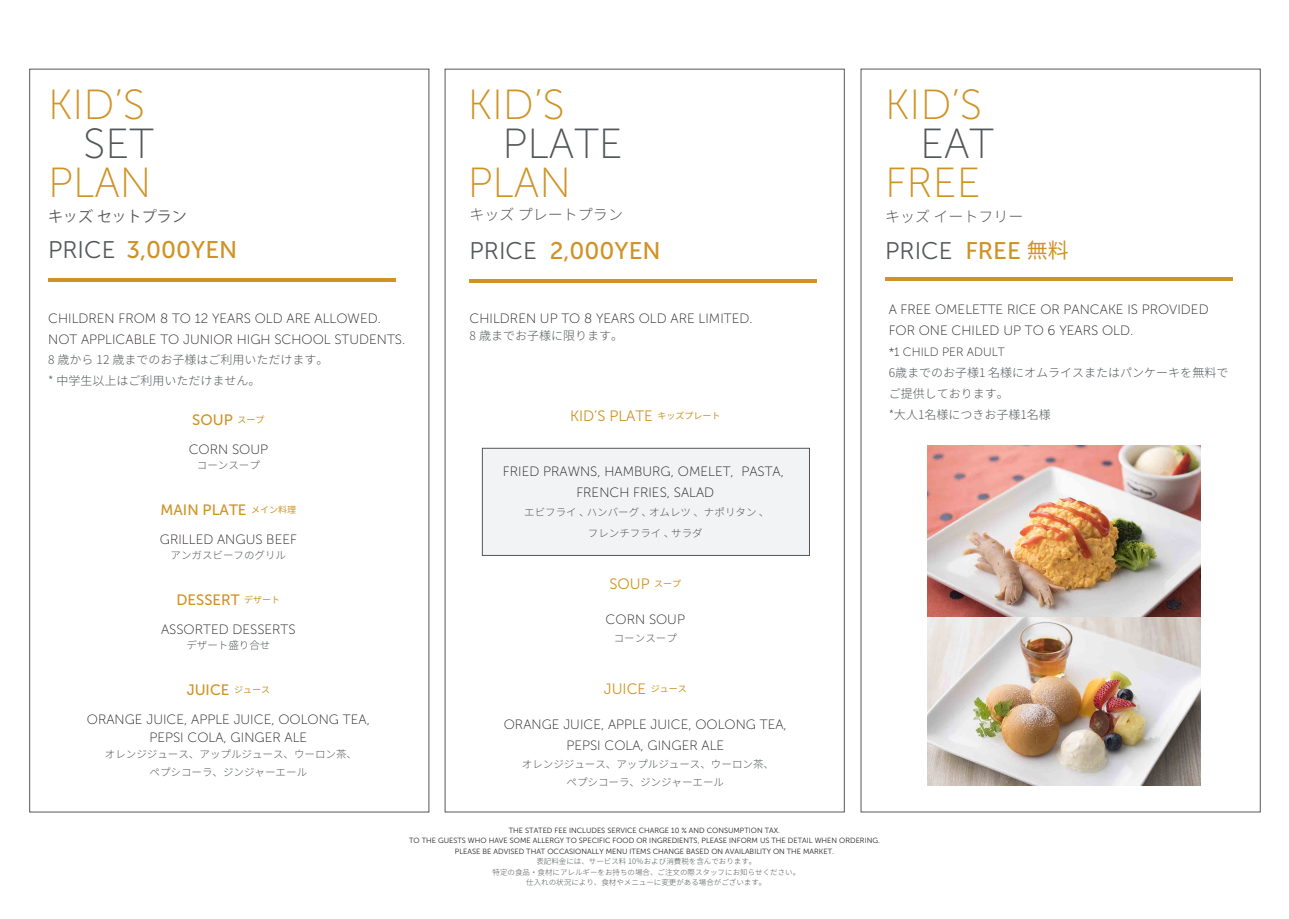
<style>
.page{position:relative;width:1289px;height:919px;background:#fff}
.page>*{position:absolute;margin:0;border:0;box-sizing:border-box;transform-origin:0 0}
.t1{font:42px "Museo Sans 100";color:#cf9325}
.t2{font:42px "Museo Sans 100";color:#545759}
.t3{font:24px "Museo Sans 500";color:#cf9325}
.t4{font:24px "Museo Sans 300";color:#545759}
.t5{font:15px "Museo Sans 500";color:#cf9325}
.t6{font:15px "Museo Sans 300";color:#cf9325}
.t7{font:300 15px "Noto Sans CJ Kjp";color:#545759}
.t8{font:15px "Koz Go Pr 6 N";color:#545759}
.t9{font:13.5px/21px "Museo Sans 100";color:#231f20;text-align:center}
.t10{font:300 12px/21px "Noto Sans CJ Kjp";color:#545759}
.t11{font:12px "Museo Sans 100";color:#231f20}
.t12{font:300 10.5px/18px "Noto Sans CJ Kjp";color:#545759;text-align:center}
.t13{font:7.5px/10.5px "Museo Sans 300";color:#231f20;text-align:center}
.t14{font:300 7.5px/10.5px "Noto Sans CJ Kjp";color:#545759;text-align:center}
.s1{font-family:"Museo Sans 300";color:#545759}
.s2{font-family:"Noto Sans CJ Kjp";font-size:9px}
.s3{font-family:"Museo Sans 500";color:#cf9325}
.s4{font-family:"Noto Sans CJ Kjp";font-size:21px;color:#cf9325}
</style>
<div class="page">
<div style="left:482px;top:448px;width:327px;height:107px;background:#f2f3f4;border:1px solid #545759"></div>
<hr style="left:469px;top:279px;width:348px;height:4px;background:#cf9325">
<div style="left:29px;top:69px;width:400px;height:743px;background:#fff;border:1px solid #545759"></div>
<svg style="left:48px;top:278px;width:348px;height:3px"></svg>
<hr style="left:885px;top:277px;width:347px;height:4px;background:#cf9325">
<img style="left:927px;top:446px;width:273px;height:339px">
<h1 class="t1" style="left:48px;top:82px;width:98px">KID’S</h1>
<h1 class="t2" style="left:83px;top:121px;width:72px">SET</h1>
<h1 class="t1" style="left:48px;top:160px;width:105px">PLAN</h1>
<p class="t8" style="left:48px;top:208px;width:140px">キッズ セットプラン</p>
<h2 class="t3" style="left:48px;top:237px;width:191px"><span class="s1">PRICE</span> 3,000YEN</h2>
<p class="t9" style="left:48px;top:308px;width:358px;text-align:left">CHILDREN FROM 8 TO 12 YEARS OLD ARE ALLOWED.<br>NOT APPLICABLE TO JUNIOR HIGH SCHOOL STUDENTS.</p>
<p class="t10" style="left:48px;top:349px;width:282px">8 歳から 12 歳までのお子様はご利用いただけます。* 中学生以上はご利用いただけません。</p>
<p class="t5" style="left:192px;top:411px;width:74px">SOUP <span class="s2">スープ</span></p>
<p class="t9" style="left:189px;top:438px;width:81px">CORN SOUP</p>
<p class="t12" style="left:197px;top:456px;width:64px">コーンスープ</p>
<p class="t5" style="left:160px;top:501px;width:137px">MAIN PLATE <span class="s2">メイン料理</span></p>
<p class="t9" style="left:160px;top:528px;width:139px">GRILLED ANGUS BEEF</p>
<p class="t12" style="left:171px;top:546px;width:117px">アンガスビーフのグリル</p>
<p class="t5" style="left:176px;top:591px;width:105px">DESSERT <span class="s2">デザート</span></p>
<p class="t9" style="left:161px;top:618px;width:136px">ASSORTED DESSERTS</p>
<p class="t12" style="left:186px;top:636px;width:85px">デザート盛り合せ</p>
<p class="t5" style="left:187px;top:681px;width:85px">JUICE <span class="s2">ジュース</span></p>
<p class="t9" style="left:87px;top:710px;width:284px;line-height:18px">ORANGE JUICE, APPLE JUICE, OOLONG TEA,<br>PEPSI COLA, GINGER ALE</p>
<p class="t12" style="left:105px;top:744px;width:253px">オレンジジュース、アップルジュース、ウーロン茶、ペプシコーラ、ジンジャーエール</p>
<h1 class="t1" style="left:467px;top:82px;width:98px">KID’S</h1>
<h1 class="t2" style="left:502px;top:121px;width:122px">PLATE</h1>
<h1 class="t1" style="left:467px;top:160px;width:105px">PLAN</h1>
<p class="t7" style="left:469px;top:206px;width:155px">キッズ プレートプラン</p>
<h2 class="t3" style="left:469px;top:237px;width:192px"><span class="s1">PRICE</span> 2,000YEN</h2>
<p class="t9" style="left:469px;top:308px;width:284px">CHILDREN UP TO 8 YEARS OLD ARE LIMITED.</p>
<p class="t10" style="left:469px;top:325px;width:155px">8 歳までお子様に限ります。</p>
<p class="t6" style="left:570px;top:407px;width:152px">KID’S PLATE <span class="s2">キッズプレート</span></p>
<p class="t9" style="left:503px;top:461px;width:282px">FRIED PRAWNS, HAMBURG, OMELET, PASTA,<br>FRENCH FRIES, SALAD</p>
<p class="t12" style="left:524px;top:502px;width:246px;line-height:21px">エビフライ 、ハンバーグ 、オムレツ 、ナポリタン 、フレンチフライ 、サラダ</p>
<p class="t6" style="left:609px;top:575px;width:73px">SOUP <span class="s2">スープ</span></p>
<p class="t9" style="left:605px;top:608px;width:81px">CORN SOUP</p>
<p class="t12" style="left:614px;top:629px;width:64px">コーンスープ</p>
<p class="t6" style="left:604px;top:680px;width:84px">JUICE <span class="s2">ジュース</span></p>
<p class="t9" style="left:504px;top:713px;width:284px">ORANGE JUICE, APPLE JUICE, OOLONG TEA,<br>PEPSI COLA, GINGER ALE</p>
<p class="t12" style="left:522px;top:755px;width:253px">オレンジジュース、アップルジュース、ウーロン茶、ペプシコーラ、ジンジャーエール</p>
<h1 class="t1" style="left:885px;top:82px;width:98px">KID’S</h1>
<h1 class="t2" style="left:920px;top:121px;width:75px">EAT</h1>
<h1 class="t1" style="left:885px;top:160px;width:97px">FREE</h1>
<p class="t7" style="left:885px;top:208px;width:140px">キッズ イートフリー</p>
<h2 class="t4" style="left:885px;top:237px;width:185px">PRICE <span class="s3">FREE</span> <span class="s4">無料</span></h2>
<p class="t9" style="left:888px;top:299px;width:321px;text-align:left">A FREE OMELETTE RICE OR PANCAKE IS PROVIDED<br>FOR ONE CHILED UP TO 6 YEARS OLD.</p>
<p class="t11" style="left:888px;top:346px;width:118px">*1 CHILD PER ADULT</p>
<p class="t10" style="left:888px;top:362px;width:341px">6歳までのお子様1 名様にオムライスまたはパンケーキを無料でご提供しております。<br>*大人1名様につきお子様1名様</p>
<p class="t13" style="left:409px;top:824px;width:472px">THE STATED FEE INCLUDES SERVICE CHARGE 10 % AND CONSUMPTION TAX.<br>TO THE GUESTS WHO HAVE SOME ALLERGY TO SPECIFIC FOOD OR INGREDIENTS, PLEASE INFORM US THE DETAIL WHEN ORDERING.<br>PLEASE BE ADVISED THAT OCCASIONALLY MENU ITEMS CHANGE BASED ON AVAILABILITY ON THE MARKET.</p>
<p class="t14" style="left:492px;top:856px;width:309px">表記料金には、サービス料 10％および消費税を含んでおります。<br>特定の食品・食材にアレルギーをお持ちの場合、ご注文の際スタッフにお知らせください。仕入れの状況により、食材やメニューに変更がある場合がございます。</p>
</div>
